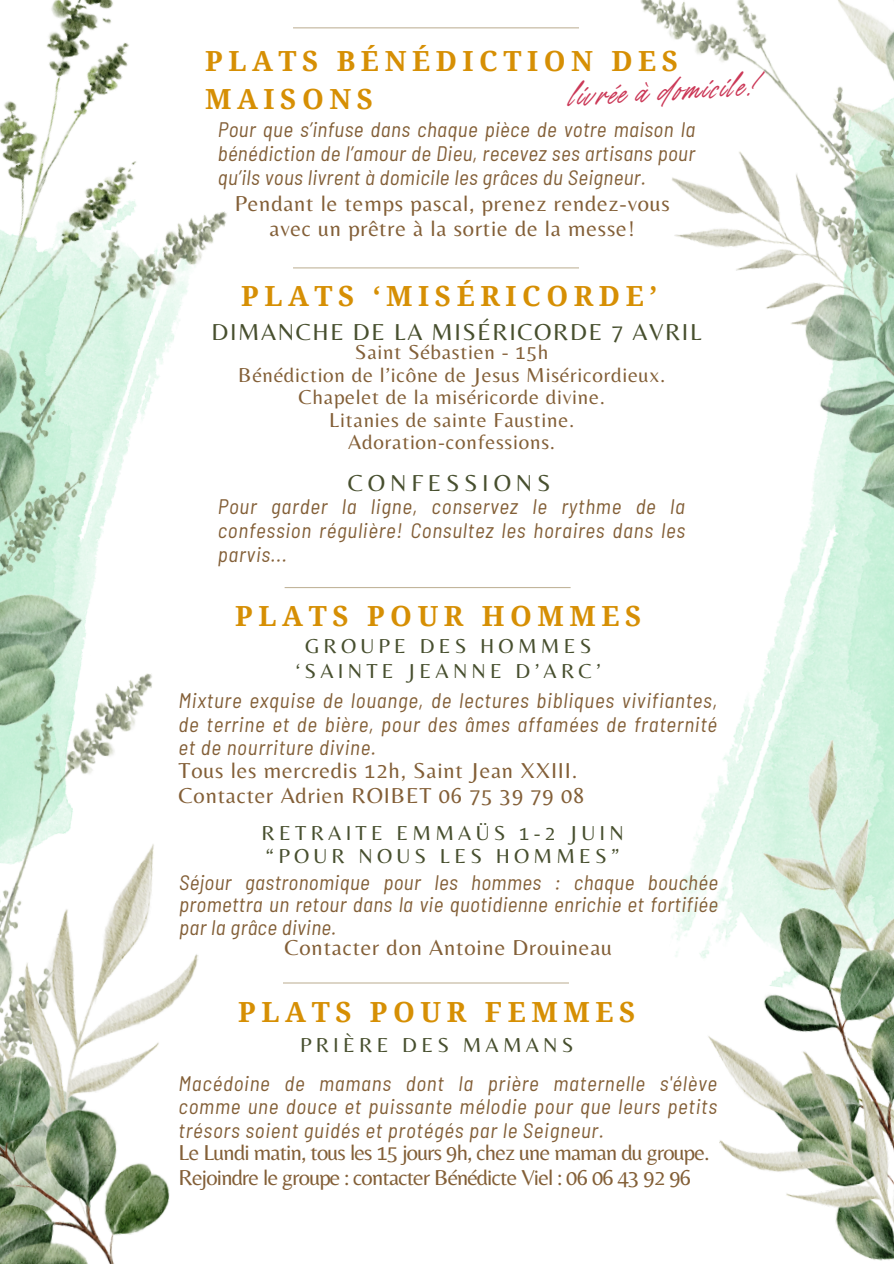
<style>
.page{position:relative;width:894px;height:1264px;background:#fff}
.page>*{position:absolute;margin:0;border:0;box-sizing:border-box;transform-origin:0 0}
.t1{font:27.9px "TY Script";color:#cb3857}
.t2{font:700 27.75px/38.2px "Droid Serif";letter-spacing:.2em;color:#d68f04}
.t3{font:24px "Belleza";letter-spacing:.065em;color:#474f2e}
.t4{font:24px "Belleza";letter-spacing:.2em;color:#474f2e}
.t5{font:22.5px/24.8px "Belleza";letter-spacing:.035em;color:#835f37;text-align:center}
.t6{font:22.5px "Belleza";letter-spacing:-.035em;color:#835f37}
.t7{font:italic semi-condensed 21px/23.7px "Barlow";letter-spacing:.035em;color:#835f37;text-align:justify}
.t8{font:21px "Belleza";letter-spacing:.035em;color:#835f37}
.t9{font:21px/24.8px "Belleza";letter-spacing:.2em;color:#474f2e;text-align:center}
</style>
<div class="page">
<hr style="left:293px;top:267px;width:286px;height:1px;background:#c2b59b">
<img style="left:4px;top:0;width:350px;height:269px">
<img style="left:738px;top:678px;width:155px;height:47px">
<img style="left:640px;top:0;width:253px;height:678px">
<img style="left:673px;top:725px;width:220px;height:536px">
<img style="left:0;top:122px;width:229px;height:719px">
<img style="left:0;top:841px;width:199px;height:422px">
<hr style="left:284px;top:587px;width:286px;height:1px;background:#c2b59b">
<hr style="left:283px;top:982px;width:285px;height:1px;background:#c2b59b">
<hr style="left:293px;top:27px;width:286px;height:1px;background:#c2b59b">
<p class="t2" style="left:205px;top:42px;width:474px">PLATS BÉNÉDICTION DES<br>MAISONS</p>
<h4 class="t7" style="left:218px;top:117px;width:479px">Pour que s’infuse dans chaque pièce de votre maison la bénédiction de l’amour de Dieu, recevez ses artisans pour qu’ils vous livrent à domicile les grâces du Seigneur.</h4>
<h1 class="t1" style="left:566px;top:78px;width:189px;rotate:-3deg">livrée à domicile!</h1>
<h5 class="t5" style="left:235px;top:190px;width:436px">Pendant le temps pascal, prenez rendez-vous avec un prêtre à la sortie de la messe!</h5>
<p class="t2" style="left:241px;top:277px;width:417px">PLATS ‘MISÉRICORDE’</p>
<p class="t3" style="left:211px;top:318px;width:491px">DIMANCHE DE LA MISÉRICORDE 7 AVRIL</p>
<p class="t8" style="left:355px;top:340px;width:195px">Saint Sébastien - 15h</p>
<h4 class="t8" style="left:238px;top:362px;width:429px">Bénédiction de l’icône de Jesus Miséricordieux.</h4>
<h1 class="t8" style="left:298px;top:385px;width:308px">Chapelet de la miséricorde divine.</h1>
<h3 class="t8" style="left:329px;top:407px;width:246px">Litanies de sainte Faustine.</h3>
<p class="t8" style="left:348px;top:430px;width:208px">Adoration-confessions.</p>
<p class="t4" style="left:348px;top:468px;width:204px">CONFESSIONS</p>
<p class="t7" style="left:218px;top:494px;width:468px">Pour garder la ligne, conservez le rythme de la confession régulière! Consultez les horaires dans les parvis...</p>
<p class="t2" style="left:235px;top:597px;width:407px">PLATS POUR HOMMES</p>
<h5 class="t9" style="left:295px;top:633px;width:306px">GROUPE DES HOMMES ‘SAINTE JEANNE D’ARC’</h5>
<h3 class="t7" style="left:178px;top:688px;width:540px">Mixture exquise de louange, de lectures bibliques vivifiantes, de terrine et de bière, pour des âmes affamées de fraternité et de nourriture divine.</h3>
<p class="t5" style="left:178px;top:757px;width:400px">Tous les mercredis 12h, Saint Jean XXIII.</p>
<h1 class="t5" style="left:178px;top:782px;width:407px">Contacter Adrien ROIBET 06 75 39 79 08</h1>
<p class="t9" style="left:261px;top:821px;width:363px;line-height:22.5px;text-align:left">RETRAITE EMMAÜS 1-2 JUIN “POUR NOUS LES HOMMES”</p>
<p class="t7" style="left:179px;top:869px;width:540px;line-height:22.5px">Séjour gastronomique pour les hommes : chaque bouchée promettra un retour dans la vie quotidienne enrichie et fortifiée par la grâce divine.</p>
<p class="t5" style="left:284px;top:934px;width:329px">Contacter don Antoine Drouineau</p>
<p class="t2" style="left:238px;top:992px;width:398px">PLATS POUR FEMMES</p>
<h5 class="t9" style="left:300px;top:1031px;width:275px">PRIÈRE DES MAMANS</h5>
<p class="t7" style="left:178px;top:1070px;width:540px">Macédoine de mamans dont la prière maternelle s'élève comme une douce et puissante mélodie pour que leurs petits trésors soient guidés et protégés par le Seigneur.</p>
<p class="t6" style="left:178px;top:1139px;width:532px">Le Lundi matin, tous les 15 jours 9h, chez une maman du groupe.</p>
<p class="t6" style="left:178px;top:1164px;width:514px">Rejoindre le groupe : contacter Bénédicte Viel : 06 06 43 92 96</p>
</div>
